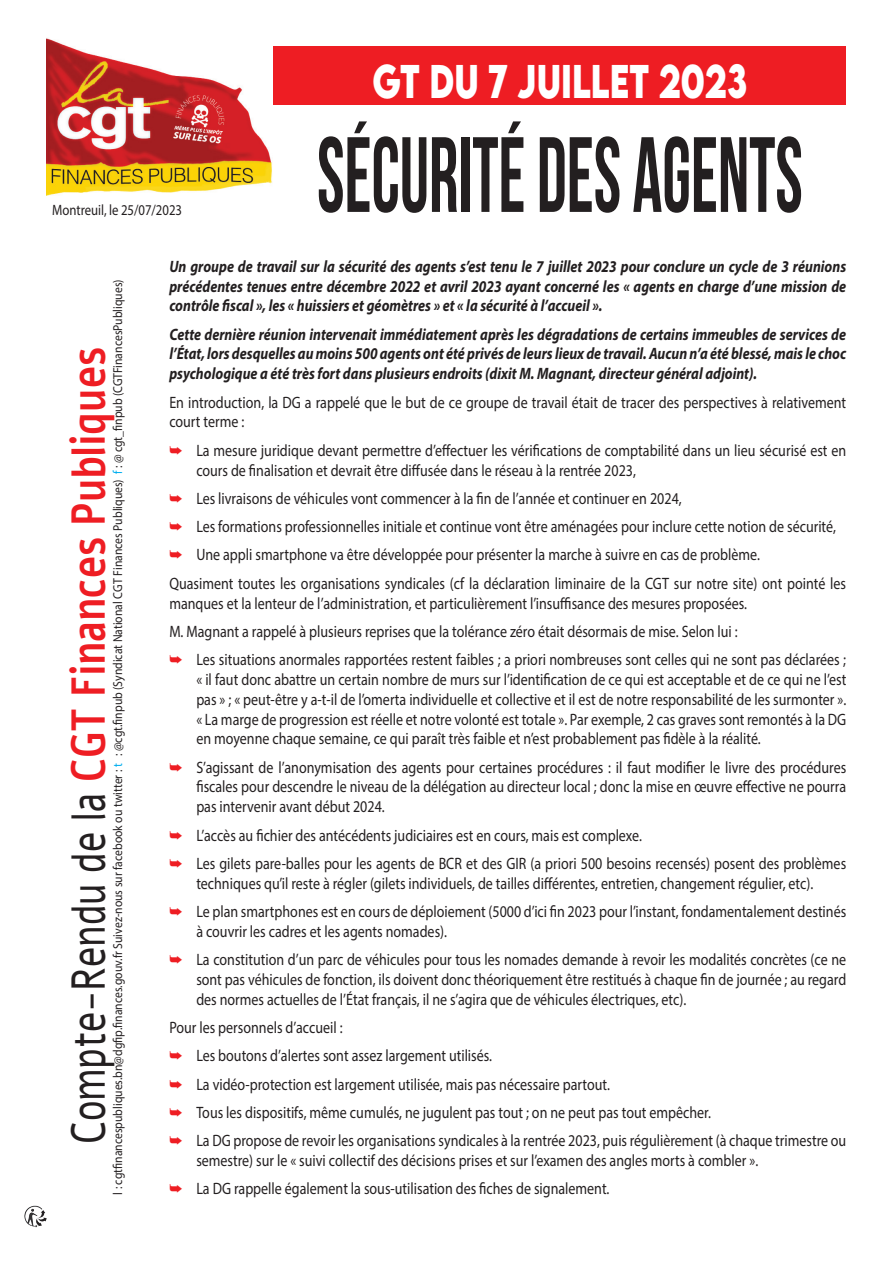
<style>
.page{position:relative;width:893px;height:1263px;background:#fff}
.page>*{position:absolute;margin:0;border:0;box-sizing:border-box;transform-origin:0 0}
.t1{font:700 106.65px "Bebas Neue";color:#231f20;scale:.69 1}
.t2{font:700 47.25px "Alef";color:#ee1d23;scale:.8 1}
.t3{font:700 42px "LEMONMILK";color:#fff;scale:.75 1}
.t4{font:16.5px/19.8px "Myriad Pro";color:#231f20;scale:.85 1}
.t5{font:italic 700 16.5px/19.8px "Myriad Pro";color:#231f20;text-align:justify;scale:.85 1}
.t6{font:15px "Myriad Pro";color:#231f20;scale:.85 1}
.t7{font:12.9px "Myriad Pro";color:#231f20;scale:.9 1}
.s1{color:#00aeef}
.s2{font-weight:400;color:#231f20}
</style>
<div class="page">
<img style="left:24px;top:1206px;width:23px;height:21px">
<div style="left:274px;top:46px;width:572px;height:59px;background:#ee1d23"></div>
<img style="left:47px;top:38px;width:225px;height:158px">
<p class="t6" style="left:52px;top:201px;width:154px">Montreuil, le 25/07/2023</p>
<h3 class="t3" style="left:373px;top:53px;width:501px">GT DU 7 juillet 2023</h3>
<h1 class="t1" style="left:317px;top:117px;width:705px">SÉCURITÉ DES AGENTS</h1>
<p class="t7" style="left:110px;top:1195px;width:1018px;rotate:-90deg">l : cgtfinancespubliques.bn@dgfip.finances.gouv.fr Suivez-nous sur facebook ou twitter : <span class="s1">t</span> : @cgt.finpub (Syndicat National CGT Finances Publiques) <span class="s1">f</span> : @ cgt_finpub (CGTFinancesPubliques)</p>
<h2 class="t2" style="left:57px;top:1144px;width:998px;rotate:-90deg"><span class="s2">Compte-Rendu de la</span> CGT Finances Publiques</h2>
<p class="t5" style="left:169px;top:256px;width:798px">Un groupe de travail sur la sécurité des agents s’est tenu le 7 juillet 2023 pour conclure un cycle de 3 réunions précédentes tenues entre décembre 2022 et avril 2023 ayant concerné les « agents en charge d’une mission de contrôle fiscal », les « huissiers et géomètres » et « la sécurité à l’accueil ».</p>
<p class="t5" style="left:169px;top:324px;width:798px">Cette dernière réunion intervenait immédiatement après les dégradations de certains immeubles de services de l’État, lors desquelles au moins 500 agents ont été privés de leurs lieux de travail. Aucun n’a été blessé, mais le choc psychologique a été très fort dans plusieurs endroits (dixit M. Magnant, directeur général adjoint).</p>
<p class="t4" style="left:169px;top:392px;width:798px">En introduction, la DG a rappelé que le but de ce groupe de travail était de tracer des perspectives à relativement court terme :</p>
<p class="t4" style="left:196px;top:440px;width:766px">La mesure juridique devant permettre d’effectuer les vérifications de comptabilité dans un lieu sécurisé est en cours de finalisation et devrait être diffusée dans le réseau à la rentrée 2023,</p>
<p class="t4" style="left:196px;top:488px;width:573px">Les livraisons de véhicules vont commencer à la fin de l’année et continuer en 2024,</p>
<p class="t4" style="left:196px;top:516px;width:754px">Les formations professionnelles initiale et continue vont être aménagées pour inclure cette notion de sécurité,</p>
<p class="t4" style="left:196px;top:545px;width:665px">Une appli smartphone va être développée pour présenter la marche à suivre en cas de problème.</p>
<p class="t4" style="left:169px;top:573px;width:798px">Quasiment toutes les organisations syndicales (cf la déclaration liminaire de la CGT sur notre site) ont pointé les</p>
<p class="t4" style="left:169px;top:593px;width:681px">manques et la lenteur de l’administration, et particulièrement l’insuffisance des mesures proposées.</p>
<p class="t4" style="left:169px;top:621px;width:670px">M. Magnant a rappelé à plusieurs reprises que la tolérance zéro était désormais de mise. Selon lui :</p>
<p class="t4" style="left:196px;top:649px;width:766px">Les situations anormales rapportées restent faibles ; a priori nombreuses sont celles qui ne sont pas déclarées ;</p>
<p class="t4" style="left:196px;top:669px;width:766px;text-align:justify">« il faut donc abattre un certain nombre de murs sur l’identification de ce qui est acceptable et de ce qui ne l’est pas » ; « peut-être y a-t-il de l’omerta individuelle et collective et il est de notre responsabilité de les surmonter ». « La marge de progression est réelle et notre volonté est totale ». Par exemple, 2 cas graves sont remontés à la DG en moyenne chaque semaine, ce qui paraît très faible et n’est probablement pas fidèle à la réalité.</p>
<p class="t4" style="left:196px;top:757px;width:766px;text-align:justify">S’agissant de l’anonymisation des agents pour certaines procédures : il faut modifier le livre des procédures fiscales pour descendre le niveau de la délégation au directeur local ; donc la mise en œuvre effective ne pourra pas intervenir avant début 2024.</p>
<p class="t4" style="left:196px;top:820px;width:766px;line-height:28.3px">L’accès au fichier des antécédents judiciaires est en cours, mais est complexe.<br>Les gilets pare-balles pour les agents de BCR et des GIR (a priori 500 besoins recensés) posent des problèmes</p>
<p class="t4" style="left:196px;top:869px;width:766px;line-height:28.3px">techniques qu’il reste à régler (gilets individuels, de tailles différentes, entretien, changement régulier, etc).<br>Le plan smartphones est en cours de déploiement (5000 d’ici fin 2023 pour l’instant, fondamentalement destinés</p>
<p class="t4" style="left:196px;top:917px;width:766px;line-height:28.3px">à couvrir les cadres et les agents nomades).<br>La constitution d’un parc de véhicules pour tous les nomades demande à revoir les modalités concrètes (ce ne</p>
<p class="t4" style="left:196px;top:969px;width:766px">sont pas véhicules de fonction, ils doivent donc théoriquement être restitués à chaque fin de journée ; au regard des normes actuelles de l’État français, il ne s’agira que de véhicules électriques, etc).</p>
<p class="t4" style="left:196px;top:1013px;width:766px;line-height:28.3px;text-indent:-27px">Pour les personnels d’accueil :<br>Les boutons d’alertes sont assez largement utilisés.<br>La vidéo-protection est largement utilisée, mais pas nécessaire partout.<br>Tous les dispositifs, même cumulés, ne jugulent pas tout ; on ne peut pas tout empêcher.<br>La DG propose de revoir les organisations syndicales à la rentrée 2023, puis régulièrement (à chaque trimestre ou</p>
<p class="t4" style="left:196px;top:1146px;width:663px;line-height:28.3px">semestre) sur le « suivi collectif des décisions prises et sur l’examen des angles morts à combler ».<br>La DG rappelle également la sous-utilisation des fiches de signalement.</p>
</div>
